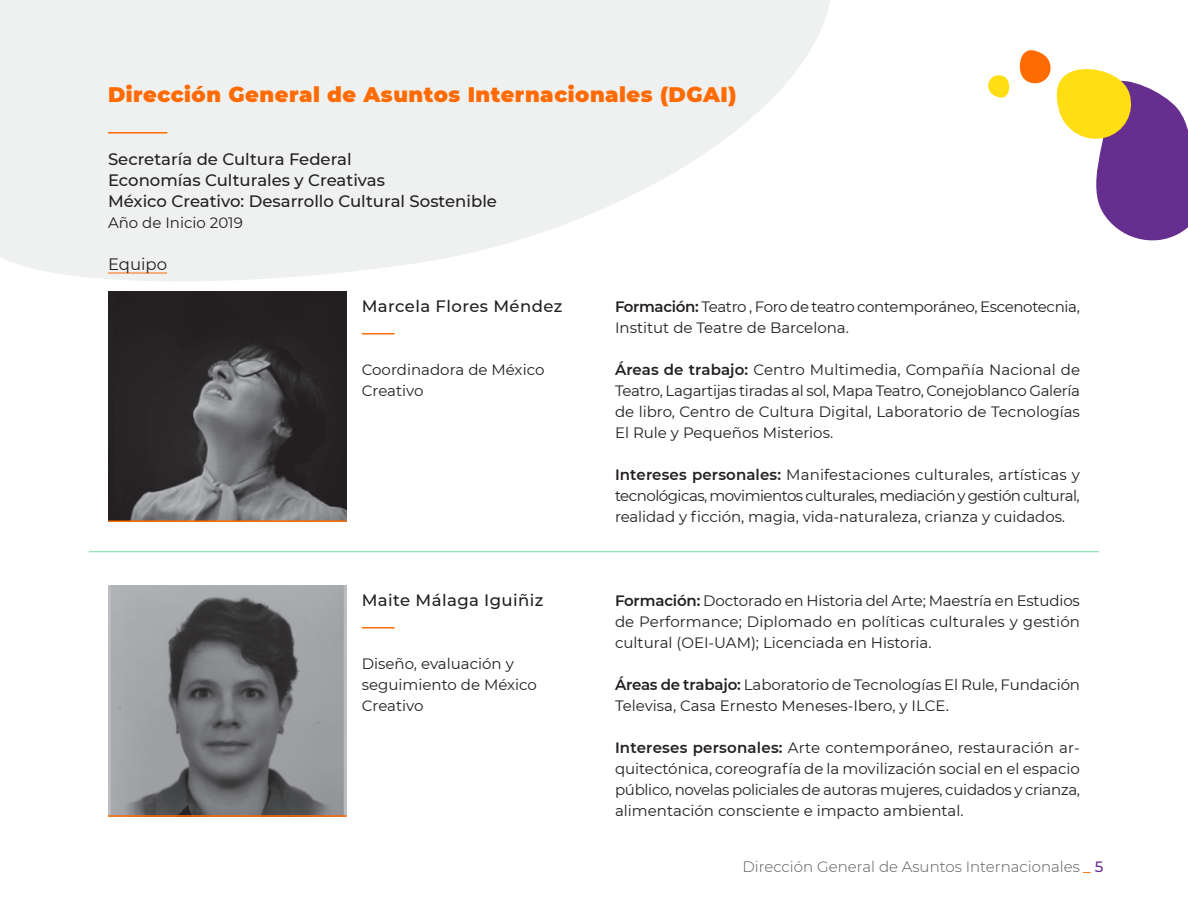
<style>
.page{position:relative;width:1188px;height:918px;background:#fff}
.page>*{position:absolute;margin:0;border:0;box-sizing:border-box;transform-origin:0 0}
.Destacado1{font:900 21px "Montserrat";letter-spacing:.025em;color:#ff6b03}
.Destacado2{font:500 16.5px "Montserrat";color:#231f20}
.Nombre_funcionarix{font:500 16.5px "Montserrat";letter-spacing:.025em;color:#231f20}
.Destacado3_subrayado{font:16.5px "Montserrat";color:#231f20}
.Cuerpo_de_texto{font:15px/21px "Montserrat";letter-spacing:-.005em;color:#231f20;text-align:justify}
.Cuerpo_de_texto_-_Co{font:15px/21px "Montserrat";color:#231f20}
.t1{font:300 15px "Montserrat";color:#585b5c}
.Destacado2-2{font:15px "Montserrat";color:#231f20}
.s1{font-weight:600}
.s2{font-weight:500;color:#ff6b03}
.s3{font-weight:500;color:#662e8f}
</style>
<div class="page">
<svg style="left:0;top:0;width:830px;height:281px;fill:#eff0f0"></svg>
<svg style="left:988px;top:75px;width:22px;height:23px"></svg>
<svg style="left:1019px;top:50px;width:169px;height:191px"></svg>
<hr style="left:108px;top:132px;width:59px;height:2px;background:#ff6b03">
<hr style="left:108px;top:273px;width:59px;height:1px;background:#ff6b03">
<img style="left:108px;top:291px;width:239px;height:229px">
<img style="left:108px;top:585px;width:239px;height:230px">
<hr style="left:108px;top:520px;width:239px;height:2px;background:#ff6b03">
<hr style="left:108px;top:815px;width:239px;height:2px;background:#ff6b03">
<hr style="left:362px;top:333px;width:32px;height:1px;background:#ff6b03">
<hr style="left:362px;top:627px;width:32px;height:1px;background:#ff6b03">
<hr style="left:89px;top:551px;width:1010px;height:1px;background:#73e0a6">
<p class="Destacado1" style="left:108px;top:79px;width:630px">Dirección General de Asuntos Internacionales (DGAI)</p>
<p class="Destacado2" style="left:108px;top:148px;width:245px">Secretaría de Cultura Federal</p>
<p class="Destacado2" style="left:108px;top:169px;width:279px">Economías Culturales y Creativas</p>
<p class="Destacado2" style="left:108px;top:190px;width:391px">México Creativo: Desarrollo Cultural Sostenible</p>
<p class="Destacado2-2" style="left:108px;top:212px;width:136px">Año de Inicio 2019</p>
<p class="Destacado3_subrayado" style="left:108px;top:253px;width:61px">Equipo</p>
<p class="Nombre_funcionarix" style="left:362px;top:295px;width:202px">Marcela Flores Méndez</p>
<p class="Cuerpo_de_texto_-_Co" style="left:362px;top:359px;width:184px">Coordinadora de México<br>Creativo</p>
<p class="Nombre_funcionarix" style="left:362px;top:589px;width:183px">Maite Málaga Iguiñiz</p>
<p class="Cuerpo_de_texto_-_Co" style="left:362px;top:653px;width:177px">Diseño, evaluación y seguimiento de México<br>Creativo</p>
<p class="Cuerpo_de_texto" style="left:615px;top:296px;width:466px"><span class="s1">Formación:</span> Teatro , Foro de teatro contemporáneo, Escenotecnia,<br>Institut de Teatre de Barcelona.</p>
<p class="Cuerpo_de_texto" style="left:615px;top:359px;width:467px"><span class="s1">Áreas de trabajo:</span> Centro Multimedia, Compañía Nacional de Teatro, Lagartijas tiradas al sol, Mapa Teatro, Conejoblanco Galería de libro, Centro de Cultura Digital, Laboratorio de Tecnologías El Rule y Pequeños Misterios.</p>
<p class="Cuerpo_de_texto" style="left:615px;top:464px;width:466px"><span class="s1">Intereses personales:</span> Manifestaciones culturales, artísticas y tecnológicas, movimientos culturales, mediación y gestión cultural, realidad y ficción, magia, vida-naturaleza, crianza y cuidados.</p>
<p class="Cuerpo_de_texto" style="left:615px;top:590px;width:467px"><span class="s1">Formación:</span> Doctorado en Historia del Arte; Maestría en Estudios de Performance; Diplomado en políticas culturales y gestión cultural (OEI-UAM); Licenciada en Historia.</p>
<p class="Cuerpo_de_texto" style="left:615px;top:674px;width:467px"><span class="s1">Áreas de trabajo:</span> Laboratorio de Tecnologías El Rule, Fundación<br>Televisa, Casa Ernesto Meneses-Ibero, y ILCE.</p>
<p class="Cuerpo_de_texto" style="left:615px;top:737px;width:467px"><span class="s1">Intereses personales:</span> Arte contemporáneo, restauración ar&shy;quitectónica, coreografía de la movilización social en el espacio público, novelas policiales de autoras mujeres, cuidados y crianza, alimentación consciente e impacto ambiental.</p>
<p class="t1" style="left:743px;top:857px;width:362px">Dirección General de Asuntos Internacionales <span class="s2">_</span> <span class="s3">5</span></p>
</div>
